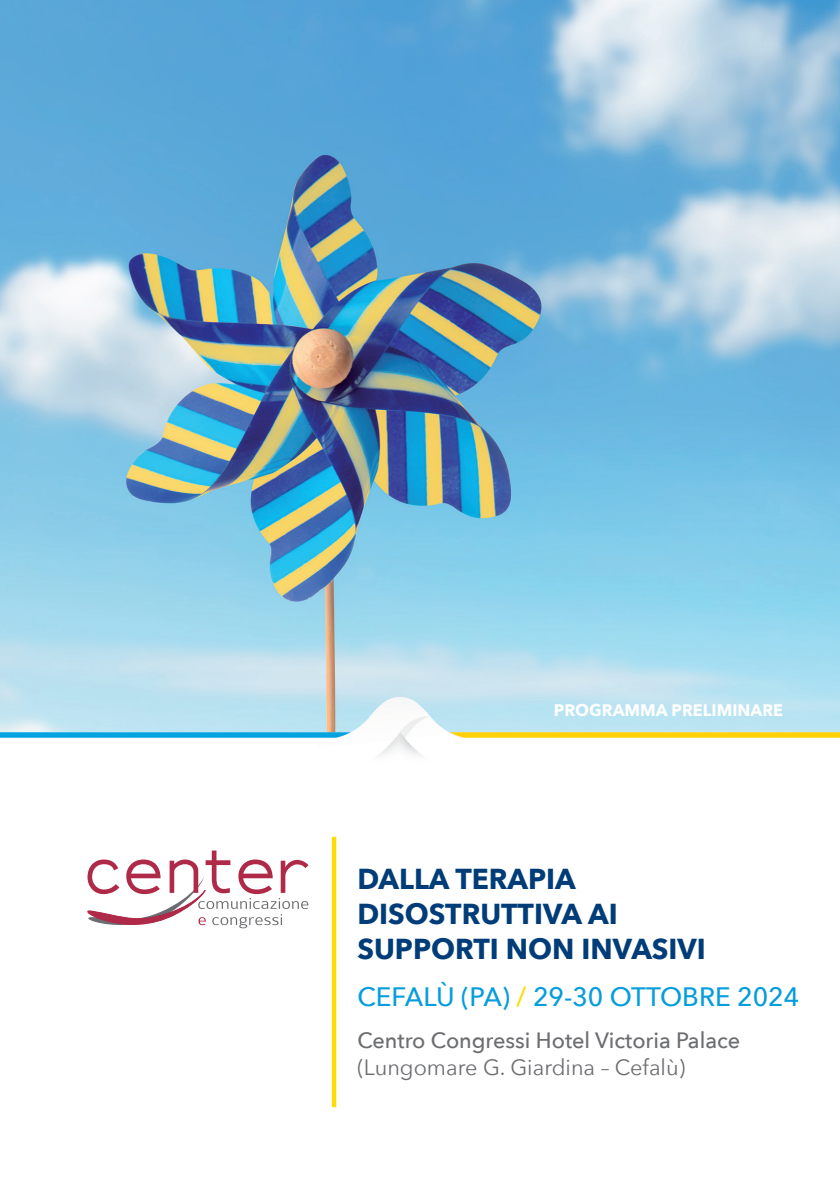
<style>
.page{position:relative;width:840px;height:1191px;background:#fff}
.page>*{position:absolute;margin:0;border:0;box-sizing:border-box;transform-origin:0 0}
.t1{font:700 28.8px/34.6px "Avenir Next";color:#003d78}
.t2{font:500 26.6px "Avenir Next";color:#069ddc}
.t3{font:500 22.2px/26.6px "Avenir Next";color:#6c6d70}
.t4{font:700 16.6px "Avenir Next";color:#fff}
.s1{color:#ffdc01}
.s2{font-weight:400}
</style>
<div class="page">
<img style="left:0;top:0;width:839px;height:678px">
<img style="left:0;top:678px;width:839px;height:77px">
<div style="left:331px;top:837px;width:5px;height:270px;background:#ffdc01"></div>
<svg style="left:87px;top:850px;width:221px;height:79px"></svg>
<p class="t4" style="left:553px;top:695px;width:231px">PROGRAMMA PRELIMINARE</p>
<p class="t1" style="left:357px;top:861px;width:350px">DALLA TERAPIA<br>DISOSTRUTTIVA AI<br>SUPPORTI NON INVASIVI</p>
<p class="t2" style="left:357px;top:974px;width:443px">CEFALÙ (PA) <span class="s1">/</span> 29-30 OTTOBRE 2024</p>
<p class="t3" style="left:357px;top:1026px;width:384px">Centro Congressi Hotel Victoria Palace <span class="s2">(Lungomare G. Giardina – Cefalù)</span></p>
</div>
